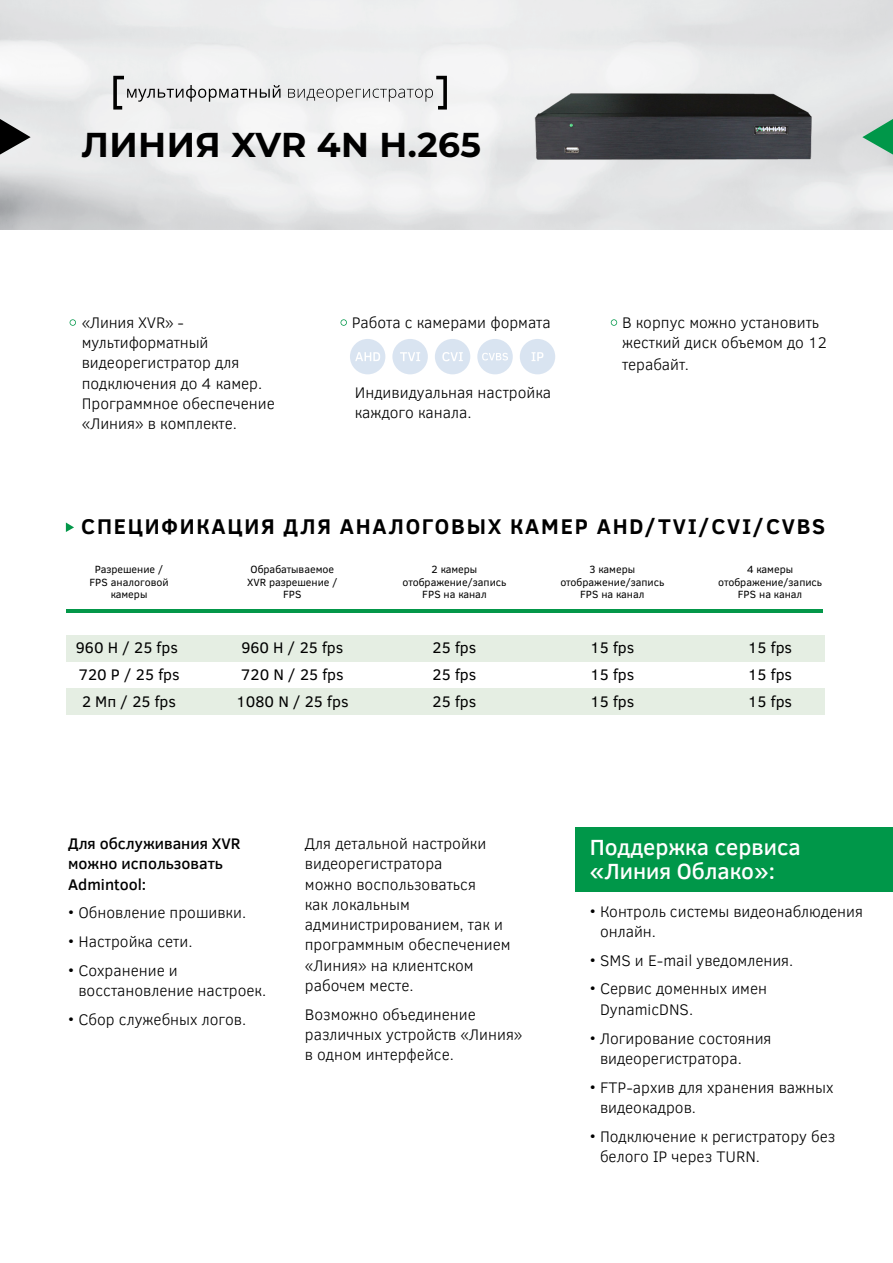
<style>
.page{position:relative;width:893px;height:1263px;background:#fff}
.page>*{position:absolute;margin:0;border:0;box-sizing:border-box;transform-origin:0 0}
.t1{font:700 34.5px "Montserrat";letter-spacing:.01em;color:#000}
.t2{font:500 22.5px/24px "Clear Sans";color:#fff}
.t3{font:700 21.75px "Clear Sans";letter-spacing:.085em;color:#000}
.t4{font:300 15.75px/20.2px "Clear Sans";color:#000}
.t5{font:500 15.75px/20.2px "Clear Sans";color:#000}
.t6{font:15.6px/26.8px "Clear Sans";color:#000;text-align:justify}
.t7{font:10.65px/12.8px "Clear Sans";color:#000;text-align:center}
</style>
<div class="page">
<svg style="left:862px;top:119px;width:31px;height:36px"></svg>
<svg style="left:0;top:119px;width:31px;height:36px"></svg>
<div style="left:392px;top:339px;width:36px;height:35px;background:#d9e4f1;border-radius:50%"></div>
<svg style="left:400px;top:352px;width:20px;height:9px"></svg>
<div style="left:350px;top:339px;width:35px;height:35px;background:#d9e4f1;border-radius:50%"></div>
<svg style="left:355px;top:352px;width:25px;height:9px"></svg>
<div style="left:435px;top:339px;width:35px;height:35px;background:#d9e4f1;border-radius:50%"></div>
<svg style="left:442px;top:352px;width:21px;height:9px"></svg>
<div style="left:520px;top:339px;width:35px;height:35px;background:#d9e4f1;border-radius:50%"></div>
<svg style="left:532px;top:352px;width:11px;height:9px"></svg>
<div style="left:477px;top:339px;width:36px;height:35px;background:#d9e4f1;border-radius:50%"></div>
<svg style="left:482px;top:353px;width:26px;height:7px"></svg>
<svg style="left:70px;top:319px;width:6px;height:7px"></svg>
<svg style="left:340px;top:319px;width:7px;height:7px"></svg>
<svg style="left:611px;top:319px;width:6px;height:7px"></svg>
<svg style="left:113px;top:76px;width:167px;height:34px"></svg>
<svg style="left:288px;top:76px;width:159px;height:34px"></svg>
<div style="left:576px;top:827px;width:317px;height:65px;background:#009749"></div>
<img style="left:526px;top:84px;width:295px;height:82px">
<div style="left:66px;top:635px;width:759px;height:26px;background:#e5eee3"></div>
<div style="left:66px;top:688px;width:759px;height:26px;background:#e5eee3"></div>
<svg style="left:66px;top:522px;width:8px;height:10px"></svg>
<hr style="left:66px;top:609px;width:757px;height:4px;background:#039749">
<p class="t1" style="left:82px;top:119px;width:401px">ЛИНИЯ XVR 4N H.265</p>
<p class="t4" style="left:352px;top:312px;width:201px">Работа с камерами формата</p>
<p class="t4" style="left:82px;top:312px;width:195px">«Линия XVR» - мультиформатный видеорегистратор для подключения до 4 камер.<br>Программное обеспечение «Линия» в комплекте.</p>
<p class="t4" style="left:622px;top:312px;width:206px;line-height:21px">В корпус можно установить жесткий диск объемом до 12 терабайт.</p>
<p class="t4" style="left:355px;top:382px;width:198px">Индивидуальная настройка каждого канала.</p>
<p class="t3" style="left:81px;top:511px;width:746px">СПЕЦИФИКАЦИЯ ДЛЯ АНАЛОГОВЫХ КАМЕР AHD/TVI/CVI/CVBS</p>
<p class="t7" style="left:89px;top:563px;width:81px">Разрешение /<br>FPS аналоговой камеры</p>
<p class="t7" style="left:247px;top:563px;width:92px">Обрабатываемое<br>XVR разрешение /<br>FPS</p>
<p class="t7" style="left:403px;top:563px;width:105px">2 камеры отображение/запись<br>FPS на канал</p>
<p class="t7" style="left:560px;top:563px;width:105px">3 камеры отображение/запись<br>FPS на канал</p>
<p class="t7" style="left:718px;top:563px;width:105px">4 камеры отображение/запись<br>FPS на канал</p>
<p class="t6" style="left:76px;top:635px;width:105px">960 H / 25 fps 720 P / 25 fps 2 Мп / 25 fps</p>
<p class="t6" style="left:236px;top:635px;width:114px;text-align:center">960 H / 25 fps<br>720 N / 25 fps<br>1080 N / 25 fps</p>
<p class="t6" style="left:433px;top:635px;width:45px">25 fps 25 fps 25 fps</p>
<p class="t5" style="left:68px;top:833px;width:174px">Для обслуживания XVR можно использовать<br>Admintool:</p>
<p class="t4" style="left:68px;top:903px;width:179px">• Обновление прошивки.</p>
<p class="t4" style="left:68px;top:931px;width:126px">• Настройка сети.</p>
<p class="t4" style="left:78px;top:960px;width:189px;text-indent:-10px">• Сохранение и восстановление настроек.</p>
<p class="t4" style="left:68px;top:1009px;width:180px">• Сбор служебных логов.</p>
<p class="t4" style="left:305px;top:833px;width:207px">Для детальной настройки видеорегистратора<br>можно воспользоваться<br>как локальным администрированием, так и программным обеспечением «Линия» на клиентском рабочем месте.</p>
<p class="t4" style="left:305px;top:1004px;width:219px">Возможно объединение различных устройств «Линия» в одном интерфейсе.</p>
<p class="t6" style="left:590px;top:635px;width:46px">15 fps 15 fps 15 fps</p>
<p class="t6" style="left:748px;top:635px;width:46px">15 fps 15 fps 15 fps</p>
<p class="t2" style="left:590px;top:835px;width:212px">Поддержка сервиса «Линия Облако»:</p>
<p class="t4" style="left:600px;top:901px;width:264px;text-indent:-10px">• Контроль системы видеонаблюдения онлайн.</p>
<p class="t4" style="left:590px;top:950px;width:205px">• SMS и E-mail уведомления.</p>
<p class="t4" style="left:600px;top:979px;width:169px;text-indent:-10px">• Сервис доменных имен<br>DynamicDNS.</p>
<p class="t4" style="left:600px;top:1028px;width:173px;text-indent:-10px">• Логирование состояния видеорегистратора.</p>
<p class="t4" style="left:600px;top:1077px;width:235px;text-indent:-10px">• FTP-архив для хранения важных видеокадров.</p>
<p class="t4" style="left:600px;top:1126px;width:237px;text-indent:-10px">• Подключение к регистратору без белого IP через TURN.</p>
</div>
